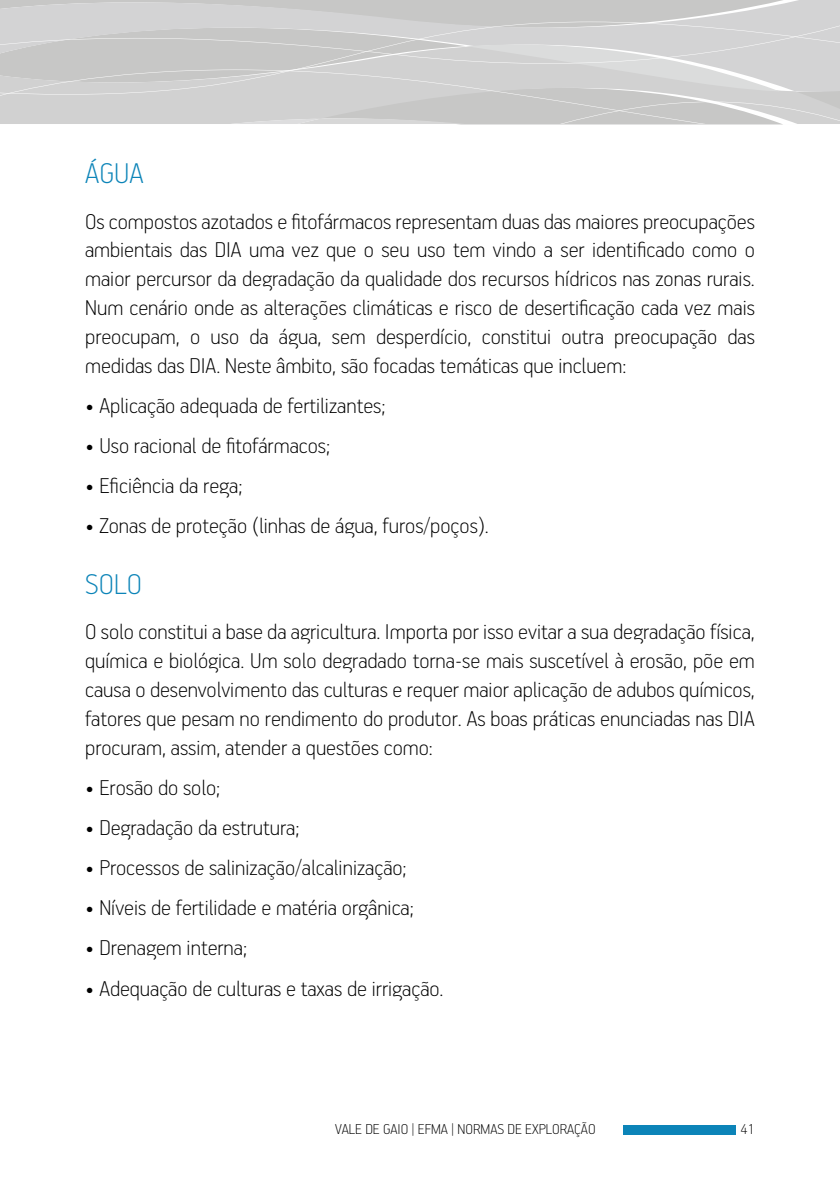
<style>
.page{position:relative;width:840px;height:1191px;background:#fff}
.page>*{position:absolute;margin:0;border:0;box-sizing:border-box;transform-origin:0 0}
.t1{font:100 32px "PF Handbook Pro";color:#0c84b8}
.t2{font:100 24px/28.8px "PF Handbook Pro";color:#000;text-align:justify}
.t3{font:100 16px "PF Handbook Pro";color:#000}
.s1{font-weight:400}
</style>
<div class="page">
<svg style="left:0;top:0;width:839px;height:5px;background:#cacac9"></svg>
<svg style="left:0;top:5px;width:839px;height:17px;background:#cecece"></svg>
<svg style="left:0;top:22px;width:839px;height:48px;background:#d0d0d0"></svg>
<svg style="left:0;top:70px;width:839px;height:53px;background:#d0d0cf"></svg>
<div style="left:623px;top:1124px;width:112px;height:10px;background:#0c84b8"></div>
<h1 class="t1" style="left:85px;top:154px;width:60px">ÁGUA</h1>
<p class="t2" style="left:85px;top:206px;width:671px">Os compostos azotados e fitofármacos representam duas das maiores preocupações ambientais das DIA uma vez que o seu uso tem vindo a ser identificado como o maior percursor da degradação da qualidade dos recursos hídricos nas zonas rurais.<br>Num cenário onde as alterações climáticas e risco de desertificação cada vez mais preocupam, o uso da água, sem desperdício, constitui outra preocupação das medidas das DIA. Neste âmbito, são focadas temáticas que incluem:</p>
<p class="t2" style="left:85px;top:390px;width:302px"><span class="s1">•</span> Aplicação adequada de fertilizantes;</p>
<p class="t2" style="left:85px;top:430px;width:246px"><span class="s1">•</span> Uso racional de fitofármacos;</p>
<p class="t2" style="left:85px;top:470px;width:159px"><span class="s1">•</span> Eficiência da rega;</p>
<p class="t2" style="left:85px;top:510px;width:405px"><span class="s1">•</span> Zonas de proteção (linhas de água, furos/poços).</p>
<h1 class="t1" style="left:85px;top:564px;width:58px">SOLO</h1>
<p class="t2" style="left:85px;top:616px;width:671px">O solo constitui a base da agricultura. Importa por isso evitar a sua degradação física, química e biológica. Um solo degradado torna-se mais suscetível à erosão, põe em causa o desenvolvimento das culturas e requer maior aplicação de adubos químicos, fatores que pesam no rendimento do produtor. As boas práticas enunciadas nas DIA procuram, assim, atender a questões como:</p>
<p class="t2" style="left:85px;top:772px;width:137px"><span class="s1">•</span> Erosão do solo;</p>
<p class="t2" style="left:85px;top:812px;width:216px"><span class="s1">•</span> Degradação da estrutura;</p>
<p class="t2" style="left:85px;top:852px;width:323px"><span class="s1">•</span> Processos de salinização/alcalinização;</p>
<p class="t2" style="left:85px;top:892px;width:330px"><span class="s1">•</span> Níveis de fertilidade e matéria orgânica;</p>
<p class="t2" style="left:85px;top:932px;width:163px"><span class="s1">•</span> Drenagem interna;</p>
<p class="t2" style="left:85px;top:972px;width:360px"><span class="s1">•</span> Adequação de culturas e taxas de irrigação.</p>
<p class="t3" style="left:335px;top:1119px;width:262px">VALE DE GAIO | EFMA | NORMAS DE EXPLORAÇÃO</p>
<p class="t3" style="left:740px;top:1119px;width:16px">41</p>
</div>
